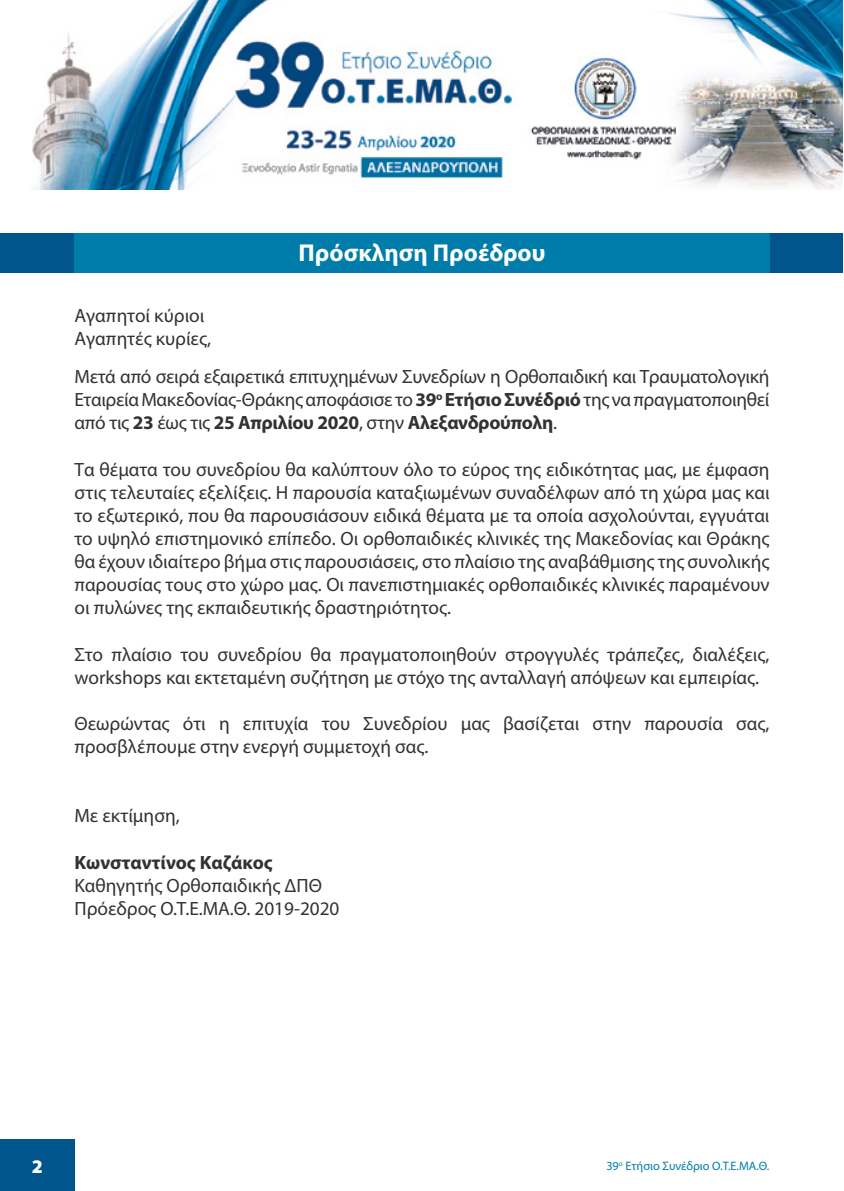
<style>
.page{position:relative;width:844px;height:1191px;background:#fff}
.page>*{position:absolute;margin:0;border:0;box-sizing:border-box;transform-origin:0 0}
.t1{font:700 24.5px "Myriad Pro";color:#fff}
.t2{font:19.25px/23.1px "Myriad Pro";color:#323232}
.t3{font:700 19.25px "Myriad Pro";color:#323232}
.t4{font:900 19.25px "Myriad Pro";color:#fff}
.t5{font:12.25px "Myriad Pro";color:#007caa}
.s1{font-weight:700}
</style>
<div class="page">
<div style="left:0;top:1139px;width:74px;height:52px;background:#00558c"></div>
<img style="left:32px;top:0;width:810px;height:189px">
<div style="left:0;top:233px;width:842px;height:40px;background:#00558c"></div>
<div style="left:74px;top:233px;width:695px;height:40px;background:#007caa"></div>
<p class="t1" style="left:298px;top:237px;width:248px">Πρόσκληση Προέδρου</p>
<p class="t2" style="left:74px;top:304px;width:138px">Αγαπητοί κύριοι<br>Αγαπητές κυρίες,</p>
<p class="t2" style="left:74px;top:365px;width:696px;text-align:justify">Μετά από σειρά εξαιρετικά επιτυχημένων Συνεδρίων η Ορθοπαιδική και Τραυματολογική Εταιρεία Μακεδονίας-Θράκης αποφάσισε το <span class="s1">39</span><sup>ο</sup> <span class="s1">Ετήσιο Συνέδριό</span> της να πραγματοποιηθεί από τις <span class="s1">23</span> έως τις <span class="s1">25 Απριλίου 2020</span>, στην <span class="s1">Αλεξανδρούπολη</span>.</p>
<p class="t2" style="left:74px;top:457px;width:696px;text-align:justify">Τα θέματα του συνεδρίου θα καλύπτουν όλο το εύρος της ειδικότητας μας, με έμφαση στις τελευταίες εξελίξεις. Η παρουσία καταξιωμένων συναδέλφων από τη χώρα μας και το εξωτερικό, που θα παρουσιάσουν ειδικά θέματα με τα οποία ασχολούνται, εγγυάται το υψηλό επιστημονικό επίπεδο. Οι ορθοπαιδικές κλινικές της Μακεδονίας και Θράκης θα έχουν ιδιαίτερο βήμα στις παρουσιάσεις, στο πλαίσιο της αναβάθμισης της συνολικής παρουσίας τους στο χώρο μας. Οι πανεπιστημιακές ορθοπαιδικές κλινικές παραμένουν οι πυλώνες της εκπαιδευτικής δραστηριότητος.</p>
<p class="t2" style="left:74px;top:642px;width:696px">Στο πλαίσιο του συνεδρίου θα πραγματοποιηθούν στρογγυλές τράπεζες, διαλέξεις, workshops και εκτεταμένη συζήτηση με στόχο της ανταλλαγή απόψεων και εμπειρίας.</p>
<p class="t2" style="left:74px;top:711px;width:696px">Θεωρώντας ότι η επιτυχία του Συνεδρίου μας βασίζεται στην παρουσία σας, προσβλέπουμε στην ενεργή συμμετοχή σας.</p>
<p class="t2" style="left:74px;top:804px;width:107px">Με εκτίμηση,</p>
<p class="t3" style="left:74px;top:849px;width:200px">Κωνσταντίνος Καζάκος</p>
<p class="t2" style="left:74px;top:873px;width:266px">Καθηγητής Ορθοπαιδικής ΔΠΘ<br>Πρόεδρος Ο.Τ.Ε.ΜΑ.Θ. 2019-2020</p>
<p class="t4" style="left:32px;top:1153px;width:13px">2</p>
<p class="t5" style="left:606px;top:1158px;width:165px">39<sup>o</sup> Ετήσιο Συνέδριο Ο.Τ.Ε.ΜΑ.Θ.</p>
</div>
